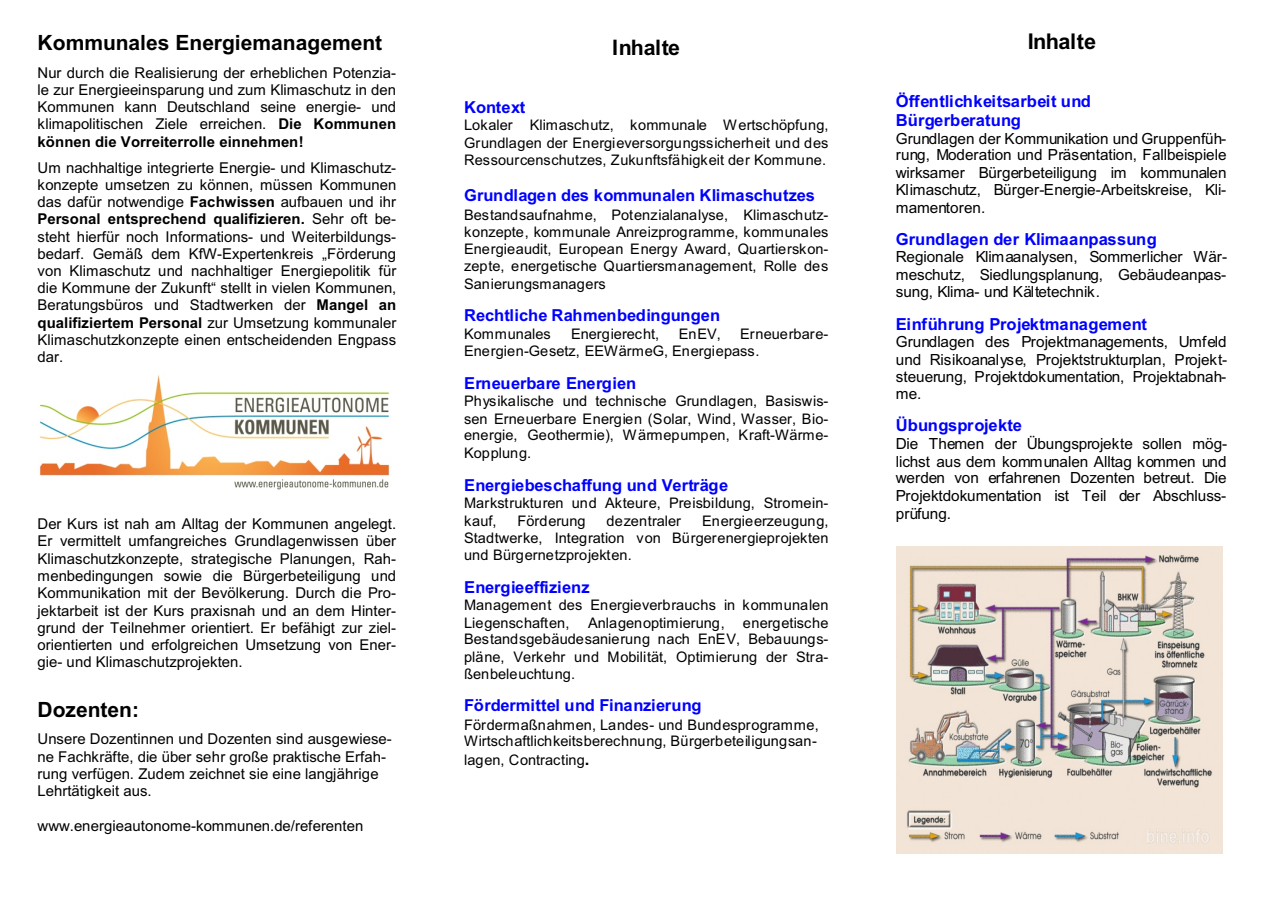
<style>
.page{position:relative;width:1272px;height:902px;background:#fff}
.page>*{position:absolute;margin:0;border:0;box-sizing:border-box;transform-origin:0 0}
.t1{font:700 21.75px "Arial";letter-spacing:-.025em;color:#000}
.t2{font:700 21.3px "Arial";letter-spacing:-.015em;color:#000}
.t3{font:700 21px "Arial";color:#000}
.t4{font:700 16.65px/19.2px "Arial";letter-spacing:-.005em;color:#00f}
.t5{font:700 16.5px "Arial";letter-spacing:-.005em;color:#00f}
.t6{font:15.3px/17.2px "Arial";color:#000;text-align:justify}
.t7{font:14.85px/17.2px "Arial";color:#000;text-align:justify}
.t8{font:14.55px/17.1px "Arial";color:#000;text-align:justify}
.s1{font-weight:700}
.s2{font-weight:700;font-size:16.5px}
</style>
<div class="page">
<img style="left:39px;top:375px;width:351px;height:115px">
<img style="left:897px;top:546px;width:326px;height:307px">
<h3 class="t3" style="left:38px;top:35px;width:346px">Kommunales Energiemanagement</h3>
<p class="t7" style="left:38px;top:65px;width:360px">Nur durch die Realisierung der erheblichen Potenzia&shy;le zur Energieeinsparung und zum Klimaschutz in den Kommunen kann Deutschland seine energie- und klimapolitischen Ziele erreichen. <span class="s1">Die Kommunen können die Vorreiterrolle einnehmen!</span></p>
<p class="t7" style="left:38px;top:160px;width:360px">Um nachhaltige integrierte Energie- und Klimaschutz&shy;konzepte umsetzen zu können, müssen Kommunen das dafür notwendige <span class="s1">Fachwissen</span> aufbauen und ihr <span class="s1">Personal entsprechend qualifizieren.</span> Sehr oft be&shy;steht hierfür noch Informations- und Weiterbildungs&shy;bedarf. Gemäß dem KfW-Expertenkreis „Förderung von Klimaschutz und nachhaltiger Energiepolitik für die Kommune der Zukunft“ stellt in vielen Kommunen, Beratungsbüros und Stadtwerken der <span class="s1">Mangel an qualifiziertem Personal</span> zur Umsetzung kommunaler Klimaschutzkonzepte einen entscheidenden Engpass dar.</p>
<p class="t7" style="left:38px;top:517px;width:360px">Der Kurs ist nah am Alltag der Kommunen angelegt.<br>Er vermittelt umfangreiches Grundlagenwissen über Klimaschutzkonzepte, strategische Planungen, Rah&shy;menbedingungen sowie die Bürgerbeteiligung und Kommunikation mit der Bevölkerung. Durch die Pro&shy;jektarbeit ist der Kurs praxisnah und an dem Hinter&shy;grund der Teilnehmer orientiert. Er befähigt zur ziel&shy;orientierten und erfolgreichen Umsetzung von Ener&shy;gie- und Klimaschutzprojekten.</p>
<h3 class="t3" style="left:38px;top:701px;width:103px">Dozenten:</h3>
<p class="t7" style="left:38px;top:732px;width:356px;text-align:left">Unsere Dozentinnen und Dozenten sind ausgewiese&shy;ne Fachkräfte, die über sehr große praktische Erfah&shy;rung verfügen. Zudem zeichnet sie eine langjährige Lehrtätigkeit aus.</p>
<p class="t7" style="left:38px;top:818px;width:327px">www.energieautonome-kommunen.de/referenten</p>
<h2 class="t2" style="left:612px;top:40px;width:69px">Inhalte</h2>
<p class="t5" style="left:464px;top:101px;width:63px">Kontext</p>
<p class="t8" style="left:464px;top:118px;width:366px;line-height:17.5px">Lokaler Klimaschutz, kommunale Wertschöpfung, Grundlagen der Energieversorgungssicherheit und des Ressourcenschutzes, Zukunftsfähigkeit der Kommune.</p>
<p class="t5" style="left:464px;top:189px;width:352px">Grundlagen des kommunalen Klimaschutzes</p>
<p class="t8" style="left:464px;top:207px;width:366px">Bestandsaufnahme, Potenzialanalyse, Klimaschutz&shy;konzepte, kommunale Anreizprogramme, kommunales Energieaudit, European Energy Award, Quartierskon&shy;zepte, energetische Quartiersmanagement, Rolle des Sanierungsmanagers</p>
<p class="t5" style="left:464px;top:308px;width:258px">Rechtliche Rahmenbedingungen</p>
<p class="t8" style="left:464px;top:327px;width:88px">Kommunales</p>
<p class="t8" style="left:571px;top:327px;width:90px">Energierecht,</p>
<p class="t8" style="left:679px;top:327px;width:44px">EnEV,</p>
<p class="t8" style="left:464px;top:327px;width:366px;line-height:16.5px;text-indent:276px">Erneuerbare-<br>Energien-Gesetz, EEWärmeG, Energiepass.</p>
<p class="t5" style="left:464px;top:376px;width:173px">Erneuerbare Energien</p>
<p class="t8" style="left:464px;top:394px;width:366px">Physikalische und technische Grundlagen, Basiswis&shy;sen Erneuerbare Energien (Solar, Wind, Wasser, Bio&shy;energie, Geothermie), Wärmepumpen, Kraft-Wärme-Kopplung.</p>
<p class="t5" style="left:464px;top:478px;width:266px">Energiebeschaffung und Verträge</p>
<p class="t8" style="left:464px;top:495px;width:366px;line-height:17.5px">Markstrukturen und Akteure, Preisbildung, Stromein&shy;kauf,</p>
<p class="t8" style="left:518px;top:513px;width:70px">Förderung</p>
<p class="t8" style="left:607px;top:513px;width:76px">dezentraler</p>
<p class="t8" style="left:464px;top:513px;width:366px;text-indent:238px">Energieerzeugung, Stadtwerke, Integration von Bürgerenergieprojekten und Bürgernetzprojekten.</p>
<p class="t5" style="left:464px;top:580px;width:127px">Energieeffizienz</p>
<p class="t8" style="left:464px;top:597px;width:366px;line-height:17.5px">Management des Energieverbrauchs in kommunalen<br>Liegenschaften,</p>
<p class="t8" style="left:464px;top:615px;width:366px;text-indent:124px">Anlagenoptimierung, energetische Bestandsgebäudesanierung nach EnEV, Bebauungs&shy;pläne, Verkehr und Mobilität, Optimierung der Stra&shy;ßenbeleuchtung.</p>
<p class="t5" style="left:464px;top:699px;width:239px">Fördermittel und Finanzierung</p>
<p class="t8" style="left:464px;top:717px;width:356px;line-height:16.5px">Fördermaßnahmen, Landes- und Bundesprogramme,<br>Wirtschaftlichkeitsberechnung, Bürgerbeteiligungsan-</p>
<p class="t8" style="left:464px;top:752px;width:127px">lagen, Contracting<span class="s2">.</span></p>
<h1 class="t1" style="left:1028px;top:33px;width:70px">Inhalte</h1>
<p class="t4" style="left:896px;top:93px;width:196px">Öffentlichkeitsarbeit und<br>Bürgerberatung</p>
<p class="t6" style="left:896px;top:131px;width:332px">Grundlagen der Kommunikation und Gruppenfüh&shy;rung, Moderation und Präsentation, Fallbeispiele wirksamer Bürgerbeteiligung im kommunalen Klimaschutz, Bürger-Energie-Arbeitskreise, Kli&shy;mamentoren.</p>
<p class="t4" style="left:896px;top:230px;width:262px">Grundlagen der Klimaanpassung</p>
<p class="t6" style="left:896px;top:250px;width:333px">Regionale Klimaanalysen, Sommerlicher Wär&shy;meschutz, Siedlungsplanung, Gebäudeanpas&shy;sung, Klima- und Kältetechnik.</p>
<p class="t4" style="left:896px;top:316px;width:253px">Einführung Projektmanagement</p>
<p class="t6" style="left:896px;top:334px;width:333px">Grundlagen des Projektmanagements, Umfeld und Risikoanalyse, Projektstrukturplan, Projekt&shy;steuerung, Projektdokumentation, Projektabnah&shy;me.</p>
<p class="t4" style="left:896px;top:417px;width:128px">Übungsprojekte</p>
<p class="t6" style="left:896px;top:436px;width:333px">Die Themen der Übungsprojekte sollen mög&shy;lichst aus dem kommunalen Alltag kommen und werden von erfahrenen Dozenten betreut. Die Projektdokumentation ist Teil der Abschluss&shy;prüfung.</p>
</div>
